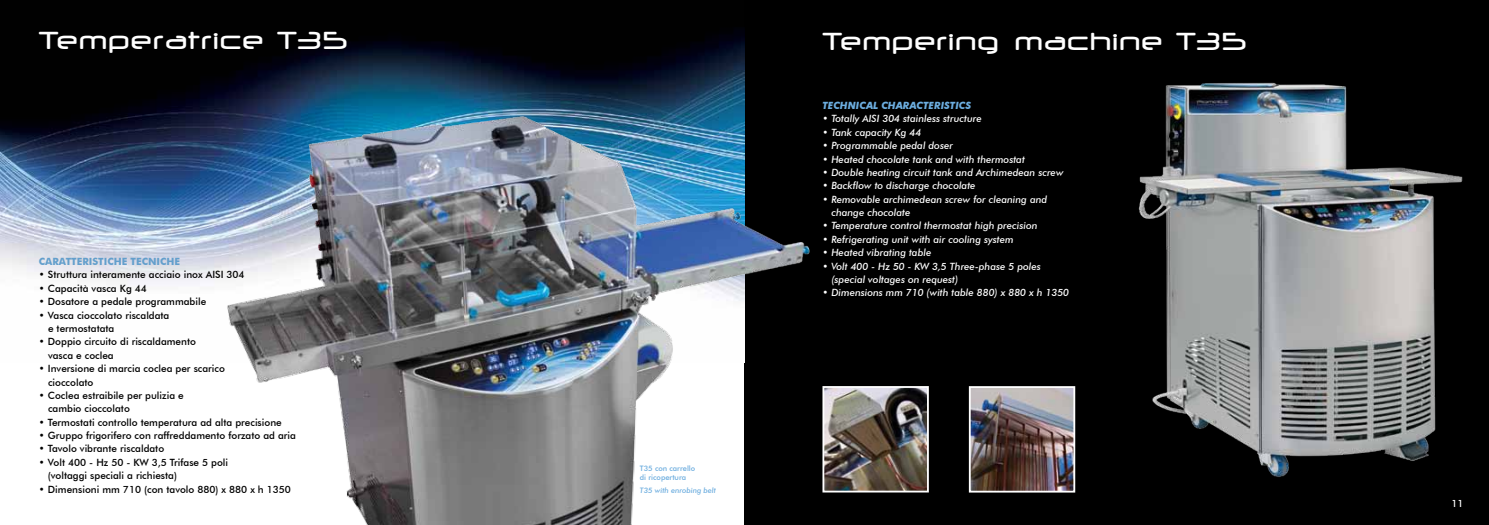
<style>
.page{position:relative;width:1489px;height:525px;background:#fff}
.page>*{position:absolute;margin:0;border:0;box-sizing:border-box;transform-origin:0 0}
.t1{font:500 27.5px "Neuropol";color:#fff}
.t2{font:500 10px/13.4px "Futura BT";color:#000}
.t3{font:italic 500 10px/13.4px "Futura BT";color:#fff}
.t4{font:italic 700 10px "Futura BT";color:#6caddf}
.t5{font:700 10px "Futura BT";color:#639fcc}
.t6{font:500 10px "Futura BT";color:#fff}
.t7{font:500 7.5px/9px "Futura BT";color:#6caddf}
.t8{font:italic 500 7.5px "Futura BT";color:#6caddf}
</style>
<div class="page">
<div style="left:744px;top:0;width:744px;height:524px;background:#000"></div>
<img style="left:0;top:0;width:744px;height:284px">
<img style="left:221px;top:67px;width:589px;height:457px">
<img style="left:971px;top:389px;width:41px;height:100px">
<div style="left:968px;top:386px;width:107px;height:106px;border:2px solid #fff"></div>
<img style="left:825px;top:389px;width:100px;height:100px">
<div style="left:822px;top:386px;width:106px;height:106px;border:2px solid #fff"></div>
<img style="left:1012px;top:82px;width:451px;height:408px">
<h1 class="t1" style="left:39px;top:28px;width:311px">Temperatrice T35</h1>
<p class="t5" style="left:39px;top:255px;width:143px">CARATTERISTICHE TECNICHE</p>
<p class="t2" style="left:39px;top:268px;width:207px">• Struttura interamente acciaio inox AISI 304</p>
<p class="t2" style="left:39px;top:281px;width:109px">• Capacità vasca Kg 44</p>
<p class="t2" style="left:39px;top:295px;width:169px">• Dosatore a pedale programmabile</p>
<p class="t2" style="left:48px;top:308px;width:123px;text-indent:-9px">• Vasca cioccolato riscaldata e termostatata</p>
<p class="t2" style="left:48px;top:335px;width:149px;text-indent:-9px">• Doppio circuito di riscaldamento vasca e coclea</p>
<p class="t2" style="left:48px;top:361px;width:178px;text-indent:-9px">• Inversione di marcia coclea per scarico cioccolato</p>
<p class="t2" style="left:48px;top:388px;width:137px;text-indent:-9px">• Coclea estraibile per pulizia e cambio cioccolato</p>
<p class="t2" style="left:39px;top:415px;width:244px">• Termostati controllo temperatura ad alta precisione</p>
<p class="t2" style="left:39px;top:428px;width:258px">• Gruppo frigorifero con raffreddamento forzato ad aria</p>
<p class="t2" style="left:39px;top:442px;width:127px">• Tavolo vibrante riscaldato</p>
<p class="t2" style="left:48px;top:455px;width:182px;text-indent:-9px">• Volt 400 - Hz 50 - KW 3,5 Trifase 5 poli (voltaggi speciali a richiesta)</p>
<p class="t2" style="left:39px;top:482px;width:253px">• Dimensioni mm 710 (con tavolo 880) x 880 x h 1350</p>
<p class="t7" style="left:640px;top:463px;width:57px">T35 con carrello di ricopertura</p>
<p class="t8" style="left:640px;top:486px;width:78px">T35 with enrobing belt</p>
<h1 class="t1" style="left:822px;top:30px;width:426px">Tempering machine T35</h1>
<p class="t4" style="left:822px;top:99px;width:150px">TEChNICAL CHARACTERISTICS</p>
<p class="t3" style="left:822px;top:112px;width:161px">• Totally AISI 304 stainless structure</p>
<p class="t3" style="left:822px;top:125px;width:100px">• Tank capacity Kg 44</p>
<p class="t3" style="left:822px;top:139px;width:132px">• Programmable pedal doser</p>
<p class="t3" style="left:822px;top:152px;width:204px">• Heated chocolate tank and with thermostat</p>
<p class="t3" style="left:822px;top:165px;width:242px">• Double heating circuit tank and Archimedean screw</p>
<p class="t3" style="left:822px;top:179px;width:155px">• Backflow to discharge chocolate</p>
<p class="t3" style="left:831px;top:192px;width:217px;text-indent:-9px">• Removable archimedean screw for cleaning and change chocolate</p>
<p class="t3" style="left:822px;top:219px;width:216px">• Temperature control thermostat high precision</p>
<p class="t3" style="left:822px;top:232px;width:193px">• Refrigerating unit with air cooling system</p>
<p class="t3" style="left:822px;top:246px;width:110px">• Heated vibrating table</p>
<p class="t3" style="left:831px;top:259px;width:211px;text-indent:-9px">• Volt 400 - Hz 50 - KW 3,5 Three-phase 5 poles (special voltages on request)</p>
<p class="t3" style="left:822px;top:286px;width:248px">• Dimensions mm 710 (with table 880) x 880 x h 1350</p>
<p class="t6" style="left:1451px;top:497px;width:14px">11</p>
</div>
